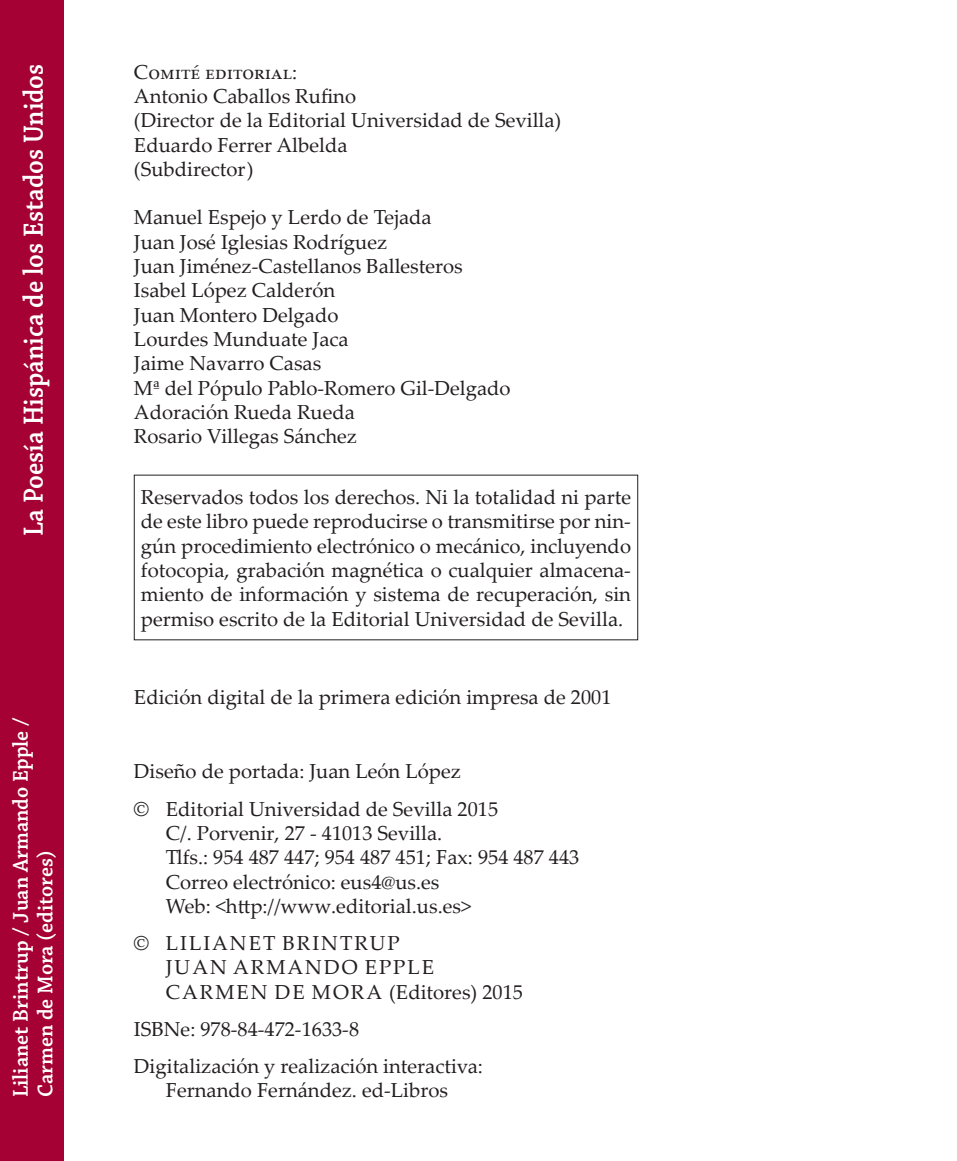
<style>
.page{position:relative;width:957px;height:1161px;background:#fff}
.page>*{position:absolute;margin:0;border:0;box-sizing:border-box;transform-origin:0 0}
.t1{font:600 29.25px "Chaparral Pro";color:#fff;scale:.9 1}
.t2{font:600 22.5px/24.8px "Chaparral Pro";color:#fff;scale:.95 1}
.t3{font:20.25px/24.3px "Palatino Linotype";color:#231f20}
.t4{font:20.25px/24.3px "Palatino Linotype";letter-spacing:.095em;color:#231f20}
</style>
<div class="page">
<div style="left:0;top:0;width:64px;height:1161px;background:#a50134"></div>
<h1 class="t1" style="left:17px;top:536px;width:526px;rotate:-90deg">La Poesía Hispánica de los Estados Unidos</h1>
<p class="t2" style="left:9px;top:1097px;width:401px;rotate:-90deg">Lilianet Brintrup / Juan Armando Epple /<br>Carmen de Mora (editores)</p>
<p class="t3" style="left:134px;top:59px;width:429px">Comité editorial:<br>Antonio Caballos Rufino<br>(Director de la Editorial Universidad de Sevilla)<br>Eduardo Ferrer Albelda<br>(Subdirector)</p>
<p class="t3" style="left:134px;top:205px;width:378px">Manuel Espejo y Lerdo de Tejada<br>Juan José Iglesias Rodríguez<br>Juan Jiménez-Castellanos Ballesteros<br>Isabel López Calderón<br>Juan Montero Delgado<br>Lourdes Munduate Jaca<br>Jaime Navarro Casas<br>Mª del Pópulo Pablo-Romero Gil-Delgado<br>Adoración Rueda Rueda<br>Rosario Villegas Sánchez</p>
<p class="t3" style="left:141px;top:484px;width:491px;text-align:justify">Reservados todos los derechos. Ni la totalidad ni parte de este libro puede reproducirse o transmitirse por nin&shy;gún procedimiento electrónico o mecánico, incluyendo fotocopia, grabación magnética o cualquier almacena&shy;miento de información y sistema de recuperación, sin permiso escrito de la Editorial Universidad de Sevilla.</p>
<p class="t3" style="left:134px;top:684px;width:479px">Edición digital de la primera edición impresa de 2001</p>
<p class="t3" style="left:134px;top:758px;width:328px">Diseño de portada: Juan León López</p>
<p class="t3" style="left:166px;top:796px;width:415px;text-indent:-32px">© Editorial Universidad de Sevilla 2015<br>C/. Porvenir, 27 - 41013 Sevilla.<br>Tlfs.: 954 487 447; 954 487 451; Fax: 954 487 443<br>Correo electrónico: eus4@us.es<br>Web: &lt;http://www.editorial.us.es&gt;</p>
<p class="t4" style="left:166px;top:930px;width:358px;text-indent:-32px">© LILIANET BRINTRUP<br>JUAN ARMANDO EPPLE<br>CARMEN DE MORA (Editores) 2015</p>
<p class="t3" style="left:134px;top:1009px;width:350px;line-height:37.1px">ISBNe: 978-84-472-1633-8<br>Digitalización y realización interactiva:</p>
<p class="t3" style="left:166px;top:1077px;width:284px">Fernando Fernández. ed-Libros</p>
</div>
